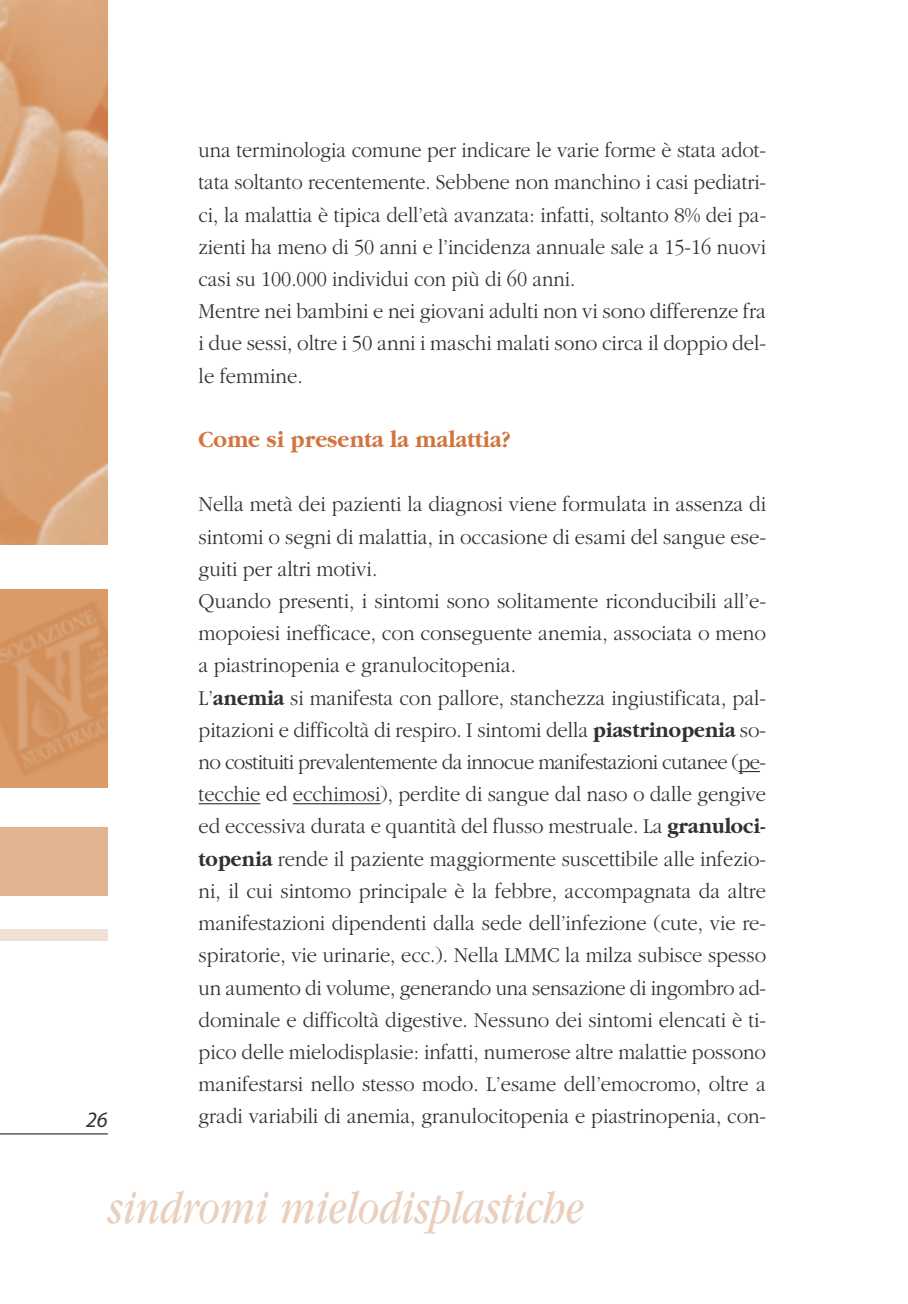
<style>
.page{position:relative;width:908px;height:1304px;background:#fff}
.page>*{position:absolute;margin:0;border:0;box-sizing:border-box;transform-origin:0 0}
.t1{font:italic 50px "Garamond";color:#e9d0be;scale:.8 1}
.t2{font:700 24px "Garamond";color:#d27440;scale:.94 1}
.t3{font:300 22px/32.2px "Garamond";color:#352f30;scale:.94 1}
.t4{font:300 22px/32.2px "Garamond";color:#352f30;scale:.92 1}
.t5{font:300 22px "Garamond";color:#352f30;scale:.93 1}
.t6{font:italic 22px "Myriad";color:#352f30}
.s1{font-weight:700}
</style>
<div class="page">
<svg style="left:738px;top:771px;width:21px;height:1px"></svg>
<hr style="left:198px;top:803px;width:62px;height:1px;background:#352f30">
<hr style="left:293px;top:803px;width:87px;height:1px;background:#352f30">
<hr style="left:0;top:1133px;width:108px;height:1px;background:#352f30">
<img style="left:0;top:0;width:108px;height:544px">
<div style="left:0;top:590px;width:108px;height:198px;background:#da9b69"></div>
<img style="left:0;top:602px;width:108px;height:172px">
<div style="left:0;top:828px;width:108px;height:68px;background:#e0b48e"></div>
<div style="left:0;top:930px;width:108px;height:11px;background:#f0e0d6"></div>
<p class="t4" style="left:198px;top:136px;width:618px">una terminologia comune per indicare le varie forme è stata adot&shy;tata soltanto recentemente. Sebbene non manchino i casi pediatri&shy;ci, la malattia è tipica dell’età avanzata: infatti, soltanto 8% dei pa&shy;zienti ha meno di 50 anni e l’incidenza annuale sale a 15-16 nuovi casi su 100.000 individui con più di 60 anni.<br>Mentre nei bambini e nei giovani adulti non vi sono differenze fra i due sessi, oltre i 50 anni i maschi malati sono circa il doppio del&shy;le femmine.</p>
<p class="t2" style="left:198px;top:430px;width:333px">Come si presenta la malattia?</p>
<p class="t3" style="left:198px;top:490px;width:605px">Nella metà dei pazienti la diagnosi viene formulata in assenza di sintomi o segni di malattia, in occasione di esami del sangue ese&shy;guiti per altri motivi.<br>Quando presenti, i sintomi sono solitamente riconducibili all’e&shy;mopoiesi inefficace, con conseguente anemia, associata o meno a piastrinopenia e granulocitopenia.<br>L’<span class="s1">anemia</span> si manifesta con pallore, stanchezza ingiustificata, pal&shy;pitazioni e difficoltà di respiro. I sintomi della <span class="s1">piastrinopenia</span> so&shy;no costituiti prevalentemente da innocue manifestazioni cutanee (pe&shy;tecchie ed ecchimosi), perdite di sangue dal naso o dalle gengive ed eccessiva durata e quantità del flusso mestruale. La <span class="s1">granuloci&shy;topenia</span> rende il paziente maggiormente suscettibile alle infezio&shy;ni, il cui sintomo principale è la febbre, accompagnata da altre manifestazioni dipendenti dalla sede dell’infezione (cute, vie re&shy;spiratorie, vie urinarie, ecc.). Nella LMMC la milza subisce spesso un aumento di volume, generando una sensazione di ingombro ad&shy;dominale e difficoltà digestive. Nessuno dei sintomi elencati è ti&shy;pico delle mielodisplasie: infatti, numerose altre malattie possono manifestarsi nello stesso modo. L’esame dell’emocromo, oltre a</p>
<p class="t6" style="left:86px;top:1111px;width:23px">26</p>
<p class="t5" style="left:198px;top:1108px;width:611px">gradi variabili di anemia, granulocitopenia e piastrinopenia, con-</p>
<h1 class="t1" style="left:108px;top:1191px;width:596px">sindromi mielodisplastiche</h1>
</div>
